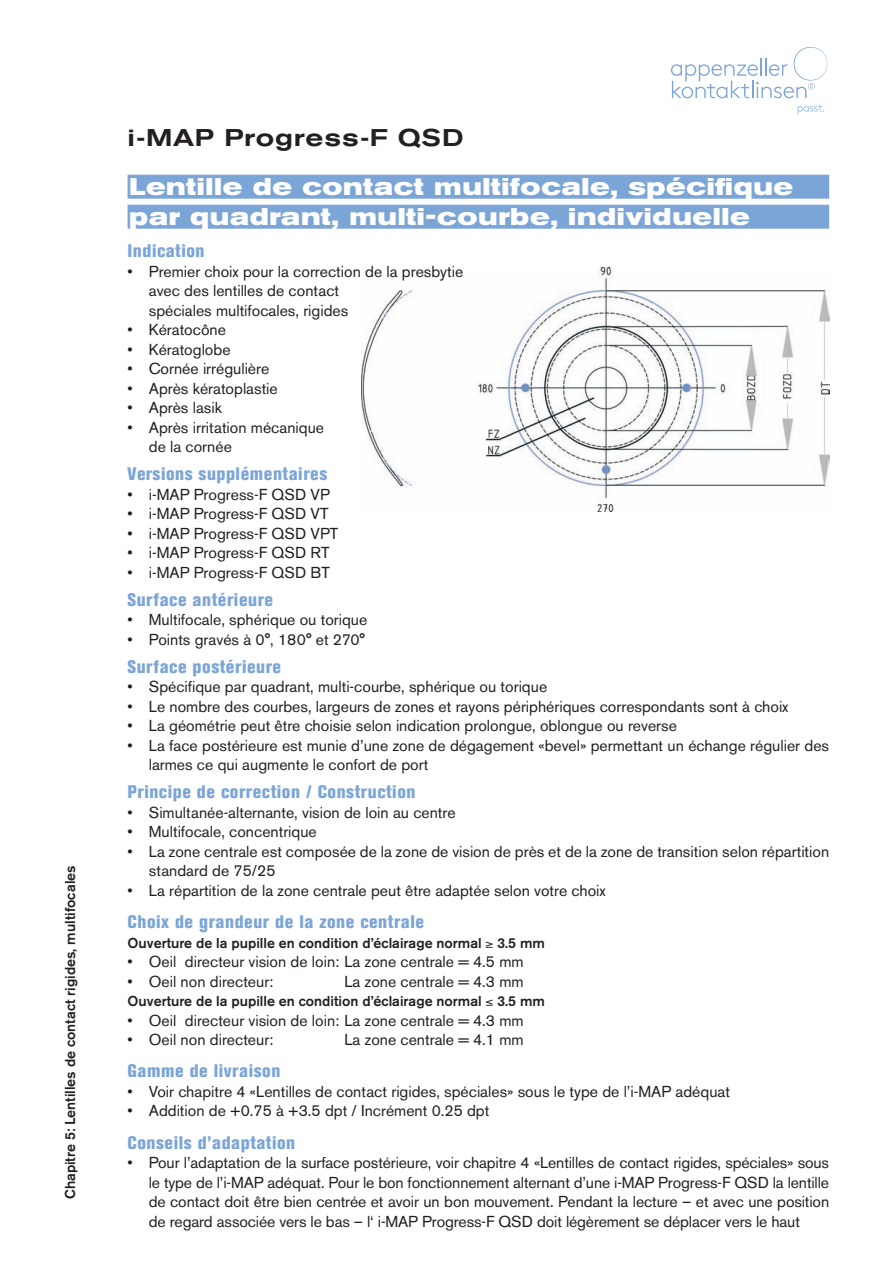
<style>
.page{position:relative;width:893px;height:1263px;background:#fff}
.page>*{position:absolute;margin:0;border:0;box-sizing:border-box;transform-origin:0 0}
.t1{font:700 expanded 24px/30px "Akzidenz Grotesk BE";letter-spacing:.03em;color:#fff}
.t2{font:500 expanded 24px "Akzidenz Grotesk BE";letter-spacing:.03em;color:#231f20}
.t3{font:800 condensed 18px "Akzidenz Grotesk BE";letter-spacing:.03em;color:#7ca5d7}
.t4{font:15.75px/19.5px "Akzidenz Grotesk BE";color:#231f20}
.t5{font:500 14.25px "Akzidenz Grotesk BE";color:#231f20}
</style>
<div class="page">
<svg style="left:798px;top:105px;width:26px;height:9px"></svg>
<svg style="left:671px;top:47px;width:156px;height:51px"></svg>
<img style="left:361px;top:268px;width:468px;height:244px">
<div style="left:128px;top:175px;width:701px;height:24px;background:#7ca5d7"></div>
<div style="left:128px;top:205px;width:701px;height:24px;background:#7ca5d7"></div>
<p class="t5" style="left:61px;top:1199px;width:335px;rotate:-90deg">Chapitre 5: Lentilles de contact rigides, multifocales</p>
<h1 class="t2" style="left:128px;top:123px;width:338px">i-MAP Progress-F QSD</h1>
<h1 class="t1" style="left:129px;top:172px;width:665px">Lentille de contact multifocale, spécifique par quadrant, multi-courbe, individuelle</h1>
<p class="t3" style="left:128px;top:241px;width:78px">Indication</p>
<p class="t4" style="left:149px;top:262px;width:316px;text-indent:-21px">• Premier choix pour la correction de la presbytie avec des lentilles de contact<br>spéciales multifocales, rigides</p>
<p class="t4" style="left:128px;top:320px;width:100px">• Kératocône</p>
<p class="t4" style="left:128px;top:340px;width:104px">• Kératoglobe</p>
<p class="t4" style="left:128px;top:359px;width:143px">• Cornée irrégulière</p>
<p class="t4" style="left:128px;top:379px;width:152px">• Après kératoplastie</p>
<p class="t4" style="left:128px;top:398px;width:96px">• Après lasik</p>
<p class="t4" style="left:149px;top:418px;width:177px;text-indent:-21px">• Après irritation mécanique de la cornée</p>
<p class="t3" style="left:128px;top:464px;width:201px">Versions supplémentaires</p>
<p class="t4" style="left:128px;top:485px;width:204px">• i-MAP Progress-F QSD VP</p>
<p class="t4" style="left:128px;top:504px;width:203px">• i-MAP Progress-F QSD VT</p>
<p class="t4" style="left:128px;top:524px;width:212px">• i-MAP Progress-F QSD VPT</p>
<p class="t4" style="left:128px;top:543px;width:204px">• i-MAP Progress-F QSD RT</p>
<p class="t4" style="left:128px;top:563px;width:204px">• i-MAP Progress-F QSD BT</p>
<p class="t3" style="left:128px;top:589px;width:147px">Surface antérieure</p>
<p class="t4" style="left:128px;top:610px;width:241px">• Multifocale, sphérique ou torique</p>
<p class="t4" style="left:128px;top:630px;width:239px">• Points gravés à 0°, 180° et 270°</p>
<p class="t3" style="left:128px;top:656px;width:155px">Surface postérieure</p>
<p class="t4" style="left:128px;top:677px;width:421px">• Spécifique par quadrant, multi-courbe, sphérique ou torique</p>
<p class="t4" style="left:128px;top:697px;width:662px">• Le nombre des courbes, largeurs de zones et rayons périphériques correspondants sont à choix</p>
<p class="t4" style="left:128px;top:716px;width:551px">• La géométrie peut être choisie selon indication prolongue, oblongue ou reverse</p>
<p class="t4" style="left:149px;top:736px;width:682px;text-indent:-21px">• La face postérieure est munie d’une zone de dégagement «bevel» permettant un échange régulier des larmes ce qui augmente le confort de port</p>
<p class="t3" style="left:128px;top:782px;width:289px">Principe de correction / Construction</p>
<p class="t4" style="left:128px;top:803px;width:330px">• Simultanée-alternante, vision de loin au centre</p>
<p class="t4" style="left:128px;top:822px;width:191px">• Multifocale, concentrique</p>
<p class="t4" style="left:149px;top:842px;width:682px;text-indent:-21px">• La zone centrale est composée de la zone de vision de près et de la zone de transition selon répartition standard de 75/25</p>
<p class="t4" style="left:128px;top:881px;width:480px">• La répartition de la zone centrale peut être adaptée selon votre choix</p>
<p class="t3" style="left:128px;top:911px;width:298px">Choix de grandeur de la zone centrale</p>
<p class="t5" style="left:128px;top:934px;width:419px">Ouverture de la pupille en condition d’éclairage normal ≥ 3.5 mm</p>
<p class="t4" style="left:128px;top:952px;width:398px">• Oeil directeur vision de loin: La zone centrale = 4.5 mm</p>
<p class="t4" style="left:128px;top:971px;width:147px">• Oeil non directeur:</p>
<p class="t4" style="left:344px;top:971px;width:181px">La zone centrale = 4.3 mm</p>
<p class="t5" style="left:128px;top:992px;width:419px">Ouverture de la pupille en condition d’éclairage normal ≤ 3.5 mm</p>
<p class="t4" style="left:128px;top:1010px;width:398px">• Oeil directeur vision de loin: La zone centrale = 4.3 mm</p>
<p class="t4" style="left:128px;top:1030px;width:147px">• Oeil non directeur:</p>
<p class="t4" style="left:344px;top:1030px;width:181px">La zone centrale = 4.1 mm</p>
<p class="t3" style="left:128px;top:1061px;width:154px">Gamme de livraison</p>
<p class="t4" style="left:128px;top:1082px;width:604px">• Voir chapitre 4 «Lentilles de contact rigides, spéciales» sous le type de l’i-MAP adéquat</p>
<p class="t4" style="left:128px;top:1101px;width:363px">• Addition de +0.75 à +3.5 dpt / Incrément 0.25 dpt</p>
<p class="t3" style="left:128px;top:1132px;width:169px">Conseils d’adaptation</p>
<p class="t4" style="left:149px;top:1153px;width:682px;text-align:justify;text-indent:-21px">• Pour l’adaptation de la surface postérieure, voir chapitre 4 «Lentilles de contact rigides, spéciales» sous le type de l’i-MAP adéquat. Pour le bon fonctionnement alternant d’une i-MAP Progress-F QSD la lentille de contact doit être bien centrée et avoir un bon mouvement. Pendant la lecture – et avec une position de regard associée vers le bas – l‘ i-MAP Progress-F QSD doit légèrement se déplacer vers le haut</p>
</div>
